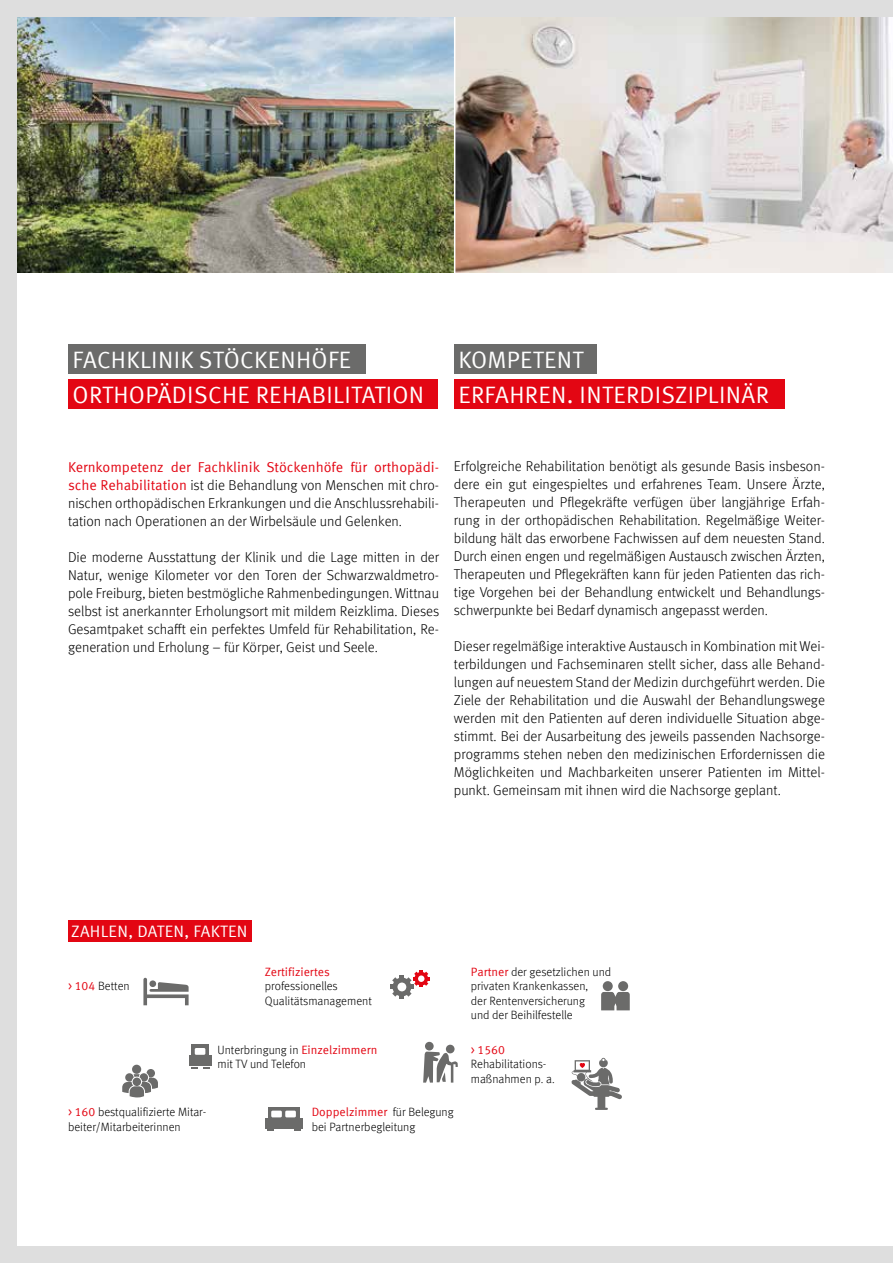
<style>
.page{position:relative;width:893px;height:1263px;background:#dedede}
.page>*{position:absolute;margin:0;border:0;box-sizing:border-box;transform-origin:0 0}
.t1{font:23.7px/34.8px "Meta Offc Norm";letter-spacing:.015em;color:#fff}
.t2{font:16.5px "Meta Offc Norm";letter-spacing:.015em;color:#fff}
.t3{font:300 14.25px/18px "Meta Offc";color:#000;text-align:justify}
.t4{font:14.25px "Meta Offc Norm";color:#e30613}
.t5{font:300 12px/14.4px "Meta Offc";color:#000}
.t6{font:12px "Meta Offc Norm";color:#e30613}
.s1{font-family:"Meta Offc Norm";font-weight:400;color:#e30613}
.s2{font-family:"Meta Offc";font-weight:300;color:#000}
</style>
<div class="page">
<div style="left:17px;top:17px;width:876px;height:1229px;background:#fff"></div>
<hr style="left:400px;top:975px;width:4px;height:23px;background:#6b6b6a">
<hr style="left:390px;top:985px;width:23px;height:4px;background:#6b6b6a">
<hr style="left:420px;top:970px;width:3px;height:17px;background:#e30613">
<hr style="left:413px;top:977px;width:17px;height:3px;background:#e30613">
<svg style="left:392px;top:972px;width:36px;height:25px"></svg>
<div style="left:418px;top:975px;width:6px;height:7px;background:#fff;border-radius:50%"></div>
<div style="left:603px;top:981px;width:10px;height:10px;background:#6b6b6a;border-radius:50%"></div>
<svg style="left:601px;top:992px;width:29px;height:18px"></svg>
<div style="left:618px;top:981px;width:10px;height:10px;background:#6b6b6a;border-radius:50%"></div>
<img style="left:455px;top:17px;width:438px;height:255px">
<div style="left:454px;top:344px;width:142px;height:29px;background:#6b6b6a"></div>
<div style="left:454px;top:379px;width:330px;height:29px;background:#e30613"></div>
<div style="left:68px;top:344px;width:297px;height:29px;background:#6b6b6a"></div>
<div style="left:68px;top:379px;width:370px;height:29px;background:#e30613"></div>
<div style="left:425px;top:1042px;width:9px;height:8px;background:#6b6b6a;border-radius:50%"></div>
<div style="left:446px;top:1045px;width:9px;height:8px;background:#6b6b6a;border-radius:50%"></div>
<svg style="left:423px;top:1051px;width:35px;height:31px"></svg>
<svg style="left:571px;top:1058px;width:51px;height:52px"></svg>
<svg style="left:122px;top:1065px;width:36px;height:32px"></svg>
<svg style="left:143px;top:978px;width:46px;height:27px"></svg>
<div style="left:189px;top:1056px;width:23px;height:10px;background:#6b6b6a"></div>
<svg style="left:192px;top:1045px;width:17px;height:10px"></svg>
<div style="left:195px;top:1048px;width:10px;height:7px;background:#fff"></div>
<svg style="left:191px;top:1067px;width:6px;height:2px"></svg>
<svg style="left:203px;top:1067px;width:6px;height:2px"></svg>
<div style="left:265px;top:1118px;width:37px;height:10px;background:#6b6b6a"></div>
<div style="left:268px;top:1107px;width:31px;height:10px;background:#6b6b6a"></div>
<div style="left:271px;top:1110px;width:11px;height:7px;background:#fff"></div>
<div style="left:285px;top:1110px;width:11px;height:7px;background:#fff"></div>
<svg style="left:267px;top:1129px;width:6px;height:2px"></svg>
<svg style="left:294px;top:1129px;width:6px;height:2px"></svg>
<div style="left:68px;top:920px;width:184px;height:21px;background:#e30613"></div>
<img style="left:17px;top:17px;width:437px;height:255px">
<h1 class="t1" style="left:73px;top:343px;width:353px">FACHKLINIK STÖCKENHÖFE<br>ORTHOPÄDISCHE REHABILITATION</h1>
<h1 class="t1" style="left:458px;top:343px;width:312px">KOMPETENT<br>ERFAHREN. INTERDISZIPLINÄR</h1>
<p class="t4" style="left:68px;top:458px;width:372px">Kernkompetenz der Fachklinik Stöckenhöfe für orthopädi-</p>
<p class="t3" style="left:68px;top:476px;width:373px"><span class="s1">sche Rehabilitation</span> ist die Behandlung von Menschen mit chro&shy;nischen orthopädischen Erkrankungen und die Anschlussrehabili&shy;tation nach Operationen an der Wirbelsäule und Gelenken.</p>
<p class="t3" style="left:68px;top:548px;width:373px">Die moderne Ausstattung der Klinik und die Lage mitten in der Natur, wenige Kilometer vor den Toren der Schwarzwaldmetro&shy;pole Freiburg, bieten bestmögliche Rahmenbedingungen. Wittnau selbst ist anerkannter Erholungsort mit mildem Reizklima. Dieses Gesamtpaket schafft ein perfektes Umfeld für Rehabilitation, Re&shy;generation und Erholung – für Körper, Geist und Seele.</p>
<p class="t3" style="left:454px;top:458px;width:373px">Erfolgreiche Rehabilitation benötigt als gesunde Basis insbeson&shy;dere ein gut eingespieltes und erfahrenes Team. Unsere Ärzte, Therapeuten und Pflegekräfte verfügen über langjährige Erfah&shy;rung in der orthopädischen Rehabilitation. Regelmäßige Weiter&shy;bildung hält das erworbene Fachwissen auf dem neuesten Stand.<br>Durch einen engen und regelmäßigen Austausch zwischen Ärzten, Therapeuten und Pflegekräften kann für jeden Patienten das rich&shy;tige Vorgehen bei der Behandlung entwickelt und Behandlungs&shy;schwerpunkte bei Bedarf dynamisch angepasst werden.</p>
<p class="t3" style="left:454px;top:638px;width:373px">Dieser regelmäßige interaktive Austausch in Kombination mit Wei&shy;terbildungen und Fachseminaren stellt sicher, dass alle Behand&shy;lungen auf neuestem Stand der Medizin durchgeführt werden. Die Ziele der Rehabilitation und die Auswahl der Behandlungswege werden mit den Patienten auf deren individuelle Situation abge&shy;stimmt. Bei der Ausarbeitung des jeweils passenden Nachsorge&shy;programms stehen neben den medizinischen Erfordernissen die Möglichkeiten und Machbarkeiten unserer Patienten im Mittel&shy;punkt. Gemeinsam mit ihnen wird die Nachsorge geplant.</p>
<p class="t2" style="left:71px;top:922px;width:178px">ZAHLEN, DATEN, FAKTEN</p>
<p class="t5" style="left:68px;top:979px;width:63px"><span class="s1">&gt; 104</span> Betten</p>
<p class="t6" style="left:265px;top:965px;width:66px">Zertifiziertes</p>
<p class="t5" style="left:265px;top:979px;width:108px">professionelles<br>Qualitätsmanagement</p>
<p class="t5" style="left:471px;top:965px;width:142px"><span class="s1">Partner</span> der gesetzlichen und privaten Krankenkassen,<br>der Rentenversicherung<br>und der Beihilfestelle</p>
<p class="t5" style="left:68px;top:1105px;width:140px"><span class="s1">&gt; 160</span> bestqualifizierte Mitar&shy;beiter/Mitarbeiterinnen</p>
<p class="t5" style="left:217px;top:1043px;width:161px">Unterbringung in <span class="s1">Einzelzimmern </span>mit TV und Telefon</p>
<p class="t6" style="left:312px;top:1105px;width:143px">Doppelzimmer <span class="s2">für Belegung</span></p>
<p class="t5" style="left:312px;top:1120px;width:105px">bei Partnerbegleitung</p>
<p class="t6" style="left:471px;top:1043px;width:36px">&gt; 1560</p>
<p class="t5" style="left:471px;top:1057px;width:85px">Rehabilitations&shy;maßnahmen p. a.</p>
</div>
